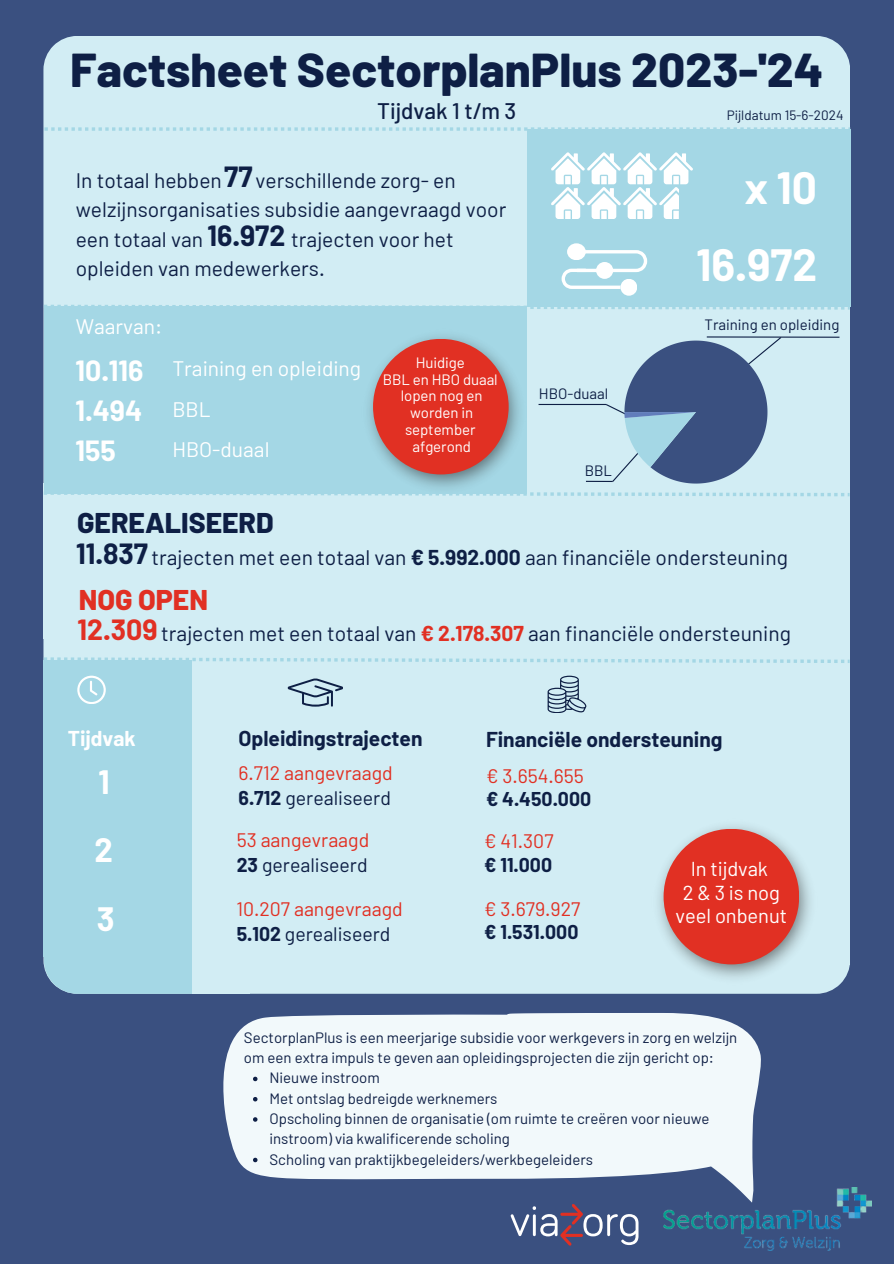
<style>
.page{position:relative;width:894px;height:1264px;background:#fff}
.page>*{position:absolute;margin:0;border:0;box-sizing:border-box;transform-origin:0 0}
.t1{font:800 47.4px "Barlow";color:#0e1f45}
.t2{font:700 44.1px "Barlow";color:#fff}
.t3{font:700 33px "Barlow";color:#fff}
.t4{font:700 28.5px "Barlow";color:#0e1f45}
.t5{font:700 28.5px "Barlow";color:#fff}
.t6{font:800 28.5px "Barlow";color:#0e1f45}
.t7{font:800 28.5px "Barlow";color:#e13023}
.t8{font:700 28.5px "Barlow";color:#e13023}
.t9{font:500 22.5px "Barlow";color:#0e1f45}
.t10{font:21px/29.2px "Barlow";color:#0e1f45}
.t11{font:700 21px "Barlow";color:#0e1f45}
.t12{font:21px/40.5px "Barlow";color:#fff}
.t13{font:700 21px "Barlow";color:#fff}
.t14{font:20.1px/23.4px "Barlow";letter-spacing:-.005em;color:#fff;text-align:center}
.t15{font:19.5px "Barlow";color:#e13023}
.t16{font:19.5px "Barlow";color:#0e1f45}
.t17{font:700 19.5px "Barlow";color:#0e1f45}
.t18{font:15px/20.2px "Barlow";color:#0e1f45}
.t19{font:15px "Barlow";letter-spacing:-.005em;color:#fff}
.t20{font:13.5px "Barlow";color:#0e1f45}
.s1{font-weight:700}
.s2{font-weight:700;color:#e13023}
</style>
<div class="page">
<div style="left:0;top:0;width:893px;height:1263px;background:#3a5080"></div>
<div style="left:43px;top:36px;width:806px;height:957px;background:#d2edf4"></div>
<div style="left:43px;top:660px;width:164px;height:296px;background:#a4d7e5"></div>
<div style="left:44px;top:956px;width:148px;height:37px;background:#a4d7e5"></div>
<div style="left:192px;top:915px;width:57px;height:78px;background:#d2edf4"></div>
<div style="left:192px;top:627px;width:657px;height:337px;background:#d2edf4"></div>
<div style="left:43px;top:483px;width:806px;height:156px;background:#d2edf4"></div>
<div style="left:44px;top:88px;width:482px;height:219px;background:#d2edf4"></div>
<div style="left:358px;top:313px;width:491px;height:186px;background:#d2edf4"></div>
<div style="left:526px;top:129px;width:323px;height:177px;background:#a4d7e5"></div>
<svg style="left:551px;top:152px;width:141px;height:67px"></svg>
<img style="left:663px;top:1187px;width:208px;height:63px">
<svg style="left:510px;top:1204px;width:128px;height:41px"></svg>
<svg style="left:77px;top:675px;width:28px;height:28px"></svg>
<svg style="left:287px;top:678px;width:56px;height:28px"></svg>
<svg style="left:547px;top:675px;width:39px;height:37px"></svg>
<svg style="left:223px;top:1013px;width:538px;height:189px;fill:#f2f9fb"></svg>
<div style="left:44px;top:306px;width:482px;height:187px;background:#a4d7e5"></div>
<svg style="left:44px;top:657px;width:805px;height:6px"></svg>
<svg style="left:44px;top:491px;width:805px;height:5px"></svg>
<svg style="left:44px;top:127px;width:805px;height:4px"></svg>
<svg style="left:44px;top:305px;width:805px;height:4px"></svg>
<hr style="left:706px;top:336px;width:133px;height:2px;background:#0e1f45">
<svg style="left:561px;top:248px;width:87px;height:43px"></svg>
<div style="left:567px;top:243px;width:18px;height:17px;background:#fff;border-radius:50%"></div>
<div style="left:620px;top:279px;width:17px;height:17px;background:#fff;border-radius:50%"></div>
<div style="left:596px;top:262px;width:17px;height:17px;background:#fff;border-radius:50%"></div>
<div style="left:679px;top:186px;width:25px;height:34px;background:#a4d7e5"></div>
<svg style="left:253px;top:1076px;width:4px;height:5px"></svg>
<svg style="left:253px;top:1096px;width:4px;height:5px"></svg>
<svg style="left:253px;top:1117px;width:4px;height:4px"></svg>
<svg style="left:253px;top:1157px;width:4px;height:5px"></svg>
<img style="left:651px;top:826px;width:165px;height:159px">
<div style="left:663px;top:828px;width:136px;height:136px;background:#e13023;border-radius:50%"></div>
<hr style="left:538px;top:404px;width:68px;height:1px;background:#0e1f45">
<svg style="left:585px;top:336px;width:197px;height:147px"></svg>
<img style="left:361px;top:336px;width:165px;height:159px">
<div style="left:373px;top:339px;width:135px;height:135px;background:#e13023;border-radius:50%"></div>
<p class="t1" style="left:70px;top:39px;width:754px">Factsheet SectorplanPlus 2023-'24</p>
<p class="t9" style="left:377px;top:97px;width:141px">Tijdvak 1 t/m 3</p>
<h5 class="t4" style="left:224px;top:158px;width:30px">77</h5>
<p class="t10" style="left:76px;top:165px;width:432px;text-indent:180px">verschillende zorg- en welzijnsorganisaties subsidie aangevraagd voor een totaal van</p>
<p class="t10" style="left:76px;top:165px;width:147px">In totaal hebben</p>
<h3 class="t4" style="left:207px;top:217px;width:79px">16.972</h3>
<p class="t10" style="left:76px;top:223px;width:379px;text-indent:215px">trajecten voor het opleiden van medewerkers.</p>
<h4 class="t12" style="left:76px;top:306px;width:88px">Waarvan:</h4>
<h4 class="t5" style="left:75px;top:352px;width:70px">10.116</h4>
<p class="t5" style="left:75px;top:392px;width:68px">1.494</p>
<p class="t5" style="left:75px;top:433px;width:42px">155</p>
<h2 class="t12" style="left:172px;top:348px;width:190px">Training en opleiding<br>BBL<br>HBO-duaal</h2>
<p class="t6" style="left:77px;top:504px;width:198px">GEREALISEERD</p>
<p class="t19" style="left:415px;top:352px;width:50px">Huidige</p>
<p class="t19" style="left:382px;top:369px;width:117px">BBL en HBO duaal</p>
<p class="t19" style="left:401px;top:386px;width:83px">lopen nog en</p>
<p class="t19" style="left:410px;top:403px;width:64px">worden in</p>
<p class="t19" style="left:405px;top:420px;width:72px">september</p>
<p class="t19" style="left:412px;top:437px;width:60px">afgerond</p>
<p class="t18" style="left:538px;top:382px;width:71px">HBO-duaal</p>
<p class="t18" style="left:584px;top:459px;width:29px">BBL</p>
<h6 class="t20" style="left:726px;top:106px;width:118px">Pijldatum 15-6-2024</h6>
<h2 class="t2" style="left:744px;top:159px;width:74px">x10</h2>
<p class="t2" style="left:696px;top:236px;width:122px">16.972</p>
<h6 class="t18" style="left:704px;top:314px;width:136px">Training en opleiding</h6>
<h5 class="t4" style="left:76px;top:535px;width:73px">11.837</h5>
<h3 class="t10" style="left:151px;top:541px;width:638px">trajecten met een totaal van <span class="s1">€ 5.992.000</span> aan financiële ondersteuning</h3>
<p class="t7" style="left:79px;top:581px;width:131px">NOG OPEN</p>
<h6 class="t8" style="left:78px;top:611px;width:81px">12.309</h6>
<p class="t10" style="left:161px;top:618px;width:631px">trajecten met een totaal van <span class="s2">€ 2.178.307</span> aan financiële ondersteuning</p>
<h1 class="t13" style="left:68px;top:725px;width:69px">Tijdvak</h1>
<h1 class="t11" style="left:238px;top:725px;width:185px">Opleidingstrajecten</h1>
<h5 class="t11" style="left:486px;top:726px;width:238px">Financiële ondersteuning</h5>
<h5 class="t3" style="left:98px;top:761px;width:13px">1</h5>
<h3 class="t15" style="left:238px;top:760px;width:156px">6.712 aangevraagd</h3>
<h3 class="t15" style="left:486px;top:763px;width:99px">€ 3.654.655</h3>
<h3 class="t16" style="left:238px;top:785px;width:154px"><span class="s1">6.712</span> gerealiseerd</h3>
<h3 class="t17" style="left:486px;top:786px;width:107px">€ 4.450.000</h3>
<p class="t15" style="left:236px;top:827px;width:134px">53 aangevraagd</p>
<p class="t16" style="left:236px;top:852px;width:132px"><span class="s1">23</span> gerealiseerd</p>
<p class="t15" style="left:236px;top:896px;width:168px">10.207 aangevraagd</p>
<p class="t16" style="left:236px;top:921px;width:155px"><span class="s1">5.102</span> gerealiseerd</p>
<h5 class="t15" style="left:484px;top:829px;width:71px">€ 41.307</h5>
<p class="t17" style="left:484px;top:852px;width:70px">€ 11.000</p>
<p class="t15" style="left:484px;top:896px;width:98px">€ 3.679.927</p>
<p class="t17" style="left:484px;top:919px;width:96px">€ 1.531.000</p>
<p class="t3" style="left:95px;top:828px;width:20px">2</p>
<p class="t14" style="left:690px;top:856px;width:79px">In tijdvak</p>
<p class="t14" style="left:675px;top:879px;width:113px">2&amp;3isnog veel onbenut</p>
<p class="t3" style="left:97px;top:897px;width:19px">3</p>
<p class="t18" style="left:244px;top:1026px;width:495px">SectorplanPlus is een meerjarige subsidie voor werkgevers in zorg en welzijn</p>
<p class="t18" style="left:244px;top:1047px;width:471px">om een extra impuls te geven aan opleidingsprojecten die zijn gericht op:</p>
<h4 class="t18" style="left:269px;top:1067px;width:112px">Nieuwe instroom</h4>
<h4 class="t18" style="left:269px;top:1087px;width:229px">Met ontslag bedreigde werknemers</h4>
<p class="t18" style="left:269px;top:1107px;width:441px">Opscholing binnen de organisatie (om ruimte te creëren voor nieuwe instroom) via kwalificerende scholing</p>
<p class="t18" style="left:269px;top:1148px;width:325px">Scholing van praktijkbegeleiders/werkbegeleiders</p>
</div>
